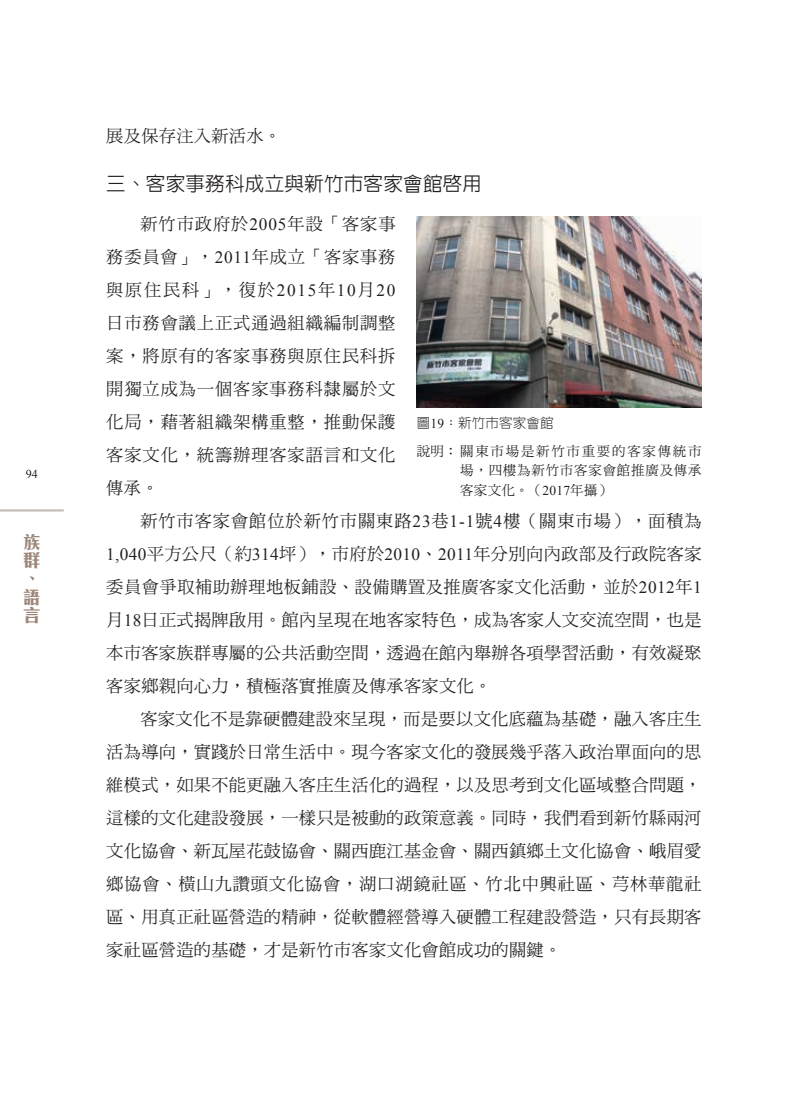
<style>
.page{position:relative;width:808px;height:1106px;background:#fff}
.page>*{position:absolute;margin:0;border:0;box-sizing:border-box;transform-origin:0 0}
.t1{font:500 19.5px "AR New Hei B5";letter-spacing:.015em;color:#231f20}
.t2{font:700 18px/18.3px "C Hei 3 HK";color:#9b8679}
.t3{font:17.25px/33px "DF Ming Std W5";letter-spacing:.015em;color:#231f20;text-align:justify}
.t4{font:13.5px/19.5px "DF Ming Std W5";letter-spacing:.055em;color:#231f20;text-align:justify}
.t5{font:300 13.5px "AR New Hei B5";letter-spacing:.015em;color:#231f20}
.t6{font:12px "Times New Roman";color:#231f20}
.s1{font-family:"Times New Roman"}
.s2{font-family:"Times New Roman";font-weight:400}
</style>
<div class="page">
<hr style="left:0;top:509px;width:64px;height:2px;background:#c7bab2">
<img style="left:417px;top:217px;width:285px;height:191px">
<p class="t6" style="left:26px;top:466px;width:13px">94</p>
<p class="t2" style="left:23px;top:531px;width:19px">族群、語言</p>
<p class="t3" style="left:106px;top:119px;width:176px">展及保存注入新活水。</p>
<p class="t1" style="left:106px;top:173px;width:377px">三、客家事務科成立與新竹市客家會館啟用</p>
<p class="t3" style="left:106px;top:207px;width:291px;text-indent:34px">新竹市政府於<span class="s1">2005</span>年設「客家事務委員會」，<span class="s1">2011</span>年成立「客家事務與原住民科」，復於<span class="s1">2015</span>年<span class="s1">10</span>月<span class="s1">20</span>日市務會議上正式通過組織編制調整案，將原有的客家事務與原住民科拆開獨立成為一個客家事務科隸屬於文化局，藉著組織架構重整，推動保護客家文化，統籌辦理客家語言和文化傳承。</p>
<p class="t3" style="left:106px;top:504px;width:597px;text-indent:34px">新竹市客家會館位於新竹市關東路<span class="s1">23</span>巷<span class="s1">1-1</span>號<span class="s1">4</span>樓（關東市場），面積為<span class="s1">1,040</span>平方公尺（約<span class="s1">314</span>坪），市府於<span class="s1">2010</span>、<span class="s1">2011</span>年分別向內政部及行政院客家委員會爭取補助辦理地板鋪設、設備購置及推廣客家文化活動，並於<span class="s1">2012</span>年<span class="s1">1</span>月<span class="s1">18</span>日正式揭牌啟用。館內呈現在地客家特色，成為客家人文交流空間，也是本市客家族群專屬的公共活動空間，透過在館內舉辦各項學習活動，有效凝聚客家鄉親向心力，積極落實推廣及傳承客家文化。</p>
<p class="t3" style="left:106px;top:702px;width:597px;text-indent:34px">客家文化不是靠硬體建設來呈現，而是要以文化底蘊為基礎，融入客庄生活為導向，實踐於日常生活中。現今客家文化的發展幾乎落入政治單面向的思維模式，如果不能更融入客庄生活化的過程，以及思考到文化區域整合問題，這樣的文化建設發展，一樣只是被動的政策意義。同時，我們看到新竹縣兩河文化協會、新瓦屋花鼓協會、關西鹿江基金會、關西鎮鄉土文化協會、峨眉愛鄉協會、橫山九讚頭文化協會，湖口湖鏡社區、竹北中興社區、芎林華龍社區、用真正社區營造的精神，從軟體經營導入硬體工程建設營造，只有長期客家社區營造的基礎，才是新竹市客家文化會館成功的關鍵。</p>
<p class="t5" style="left:417px;top:416px;width:139px">圖<span class="s2">19</span>：新竹市客家會館</p>
<p class="t4" style="left:460px;top:441px;width:243px;text-indent:-43px">說明：關東市場是新竹市重要的客家傳統市場，四樓為新竹市客家會館推廣及傳承客家文化。（<span class="s1">2017</span>年攝）</p>
</div>
